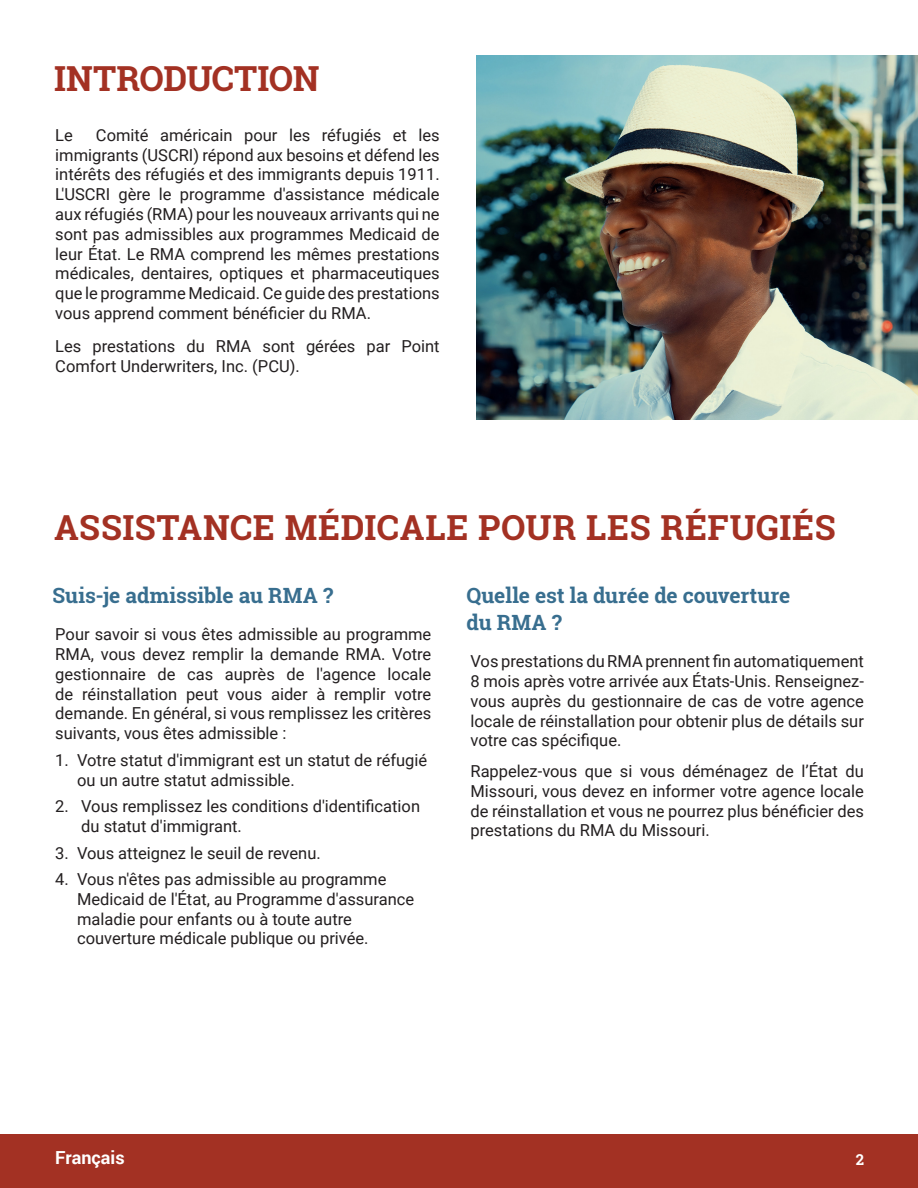
<style>
.page{position:relative;width:918px;height:1188px;background:#fff}
.page>*{position:absolute;margin:0;border:0;box-sizing:border-box;transform-origin:0 0}
.Header_2{font:700 34.5px "Roboto Slab";letter-spacing:.015em;color:#a33123}
.Header_2-2{font:700 34.5px "Roboto Slab";letter-spacing:-.015em;color:#a33123}
.Header_2-3{font:700 21px/27px "Roboto Slab";letter-spacing:-.005em;color:#386e8f}
.Body_Copy{font:700 18px "Roboto";color:#fff}
.Body_Copy-2{font:16.5px/19.8px "Roboto";color:#231f20;text-align:justify}
.Header_3{font:16.5px/19.8px "Roboto";color:#231f20;text-align:justify}
.Body_Copy-3{font:700 15px "Roboto Slab";color:#fff}
</style>
<div class="page">
<div style="left:0;top:1134px;width:918px;height:54px;background:#a33123"></div>
<img style="left:476px;top:55px;width:442px;height:364px">
<p class="Header_2-2" style="left:54px;top:55px;width:267px">INTRODUCTION</p>
<p class="Header_3" style="left:55px;top:124px;width:386px;text-indent:41px">Comité américain pour les réfugiés et les immigrants (USCRI) répond aux besoins et défend les intérêts des réfugiés et des immigrants depuis 1911.<br>L'USCRI gère le programme d'assistance médicale aux réfugiés (RMA) pour les nouveaux arrivants qui ne sont pas admissibles aux programmes Medicaid de leur État. Le RMA comprend les mêmes prestations médicales, dentaires, optiques et pharmaceutiques que le programme Medicaid. Ce guide des prestations vous apprend comment bénéficier du RMA.</p>
<p class="Header_3" style="left:55px;top:336px;width:386px">Les prestations du RMA sont gérées par Point<br>Comfort Underwriters, Inc. (PCU).</p>
<p class="Header_3" style="left:55px;top:124px;width:19px">Le</p>
<p class="Header_2" style="left:54px;top:504px;width:783px">ASSISTANCE MÉDICALE POUR LES RÉFUGIÉS</p>
<p class="Header_2-3" style="left:52px;top:581px;width:282px">Suis-je admissible au RMA ?</p>
<p class="Header_2-3" style="left:467px;top:581px;width:325px">Quelle est la durée de couverture du RMA ?</p>
<p class="Body_Copy-2" style="left:55px;top:624px;width:378px">Pour savoir si vous êtes admissible au programme RMA, vous devez remplir la demande RMA. Votre gestionnaire de cas auprès de l'agence locale de réinstallation peut vous aider à remplir votre demande. En général, si vous remplissez les critères suivants, vous êtes admissible :</p>
<p class="Body_Copy-2" style="left:77px;top:749px;width:352px;text-indent:-22px">1. Votre statut d'immigrant est un statut de réfugié ou un autre statut admissible.</p>
<p class="Body_Copy-2" style="left:81px;top:796px;width:340px;text-indent:-26px">2. Vous remplissez les conditions d'identification du statut d'immigrant.</p>
<p class="Body_Copy-2" style="left:55px;top:842px;width:267px">3. Vous atteignez le seuil de revenu.</p>
<p class="Body_Copy-2" style="left:77px;top:869px;width:339px;text-align:left;text-indent:-22px">4. Vous n'êtes pas admissible au programme Medicaid de l'État, au Programme d'assurance maladie pour enfants ou à toute autre couverture médicale publique ou privée.</p>
<p class="Body_Copy-2" style="left:471px;top:651px;width:395px">Vos prestations du RMA prennent fin automatiquement 8 mois après votre arrivée aux États-Unis. Renseignez&shy;vous auprès du gestionnaire de cas de votre agence locale de réinstallation pour obtenir plus de détails sur votre cas spécifique.</p>
<p class="Body_Copy-2" style="left:471px;top:761px;width:395px">Rappelez-vous que si vous déménagez de l’État du Missouri, vous devez en informer votre agence locale de réinstallation et vous ne pourrez plus bénéficier des prestations du RMA du Missouri.</p>
<p class="Body_Copy" style="left:55px;top:1145px;width:71px">Français</p>
<p class="Body_Copy-3" style="left:856px;top:1149px;width:10px">2</p>
</div>
